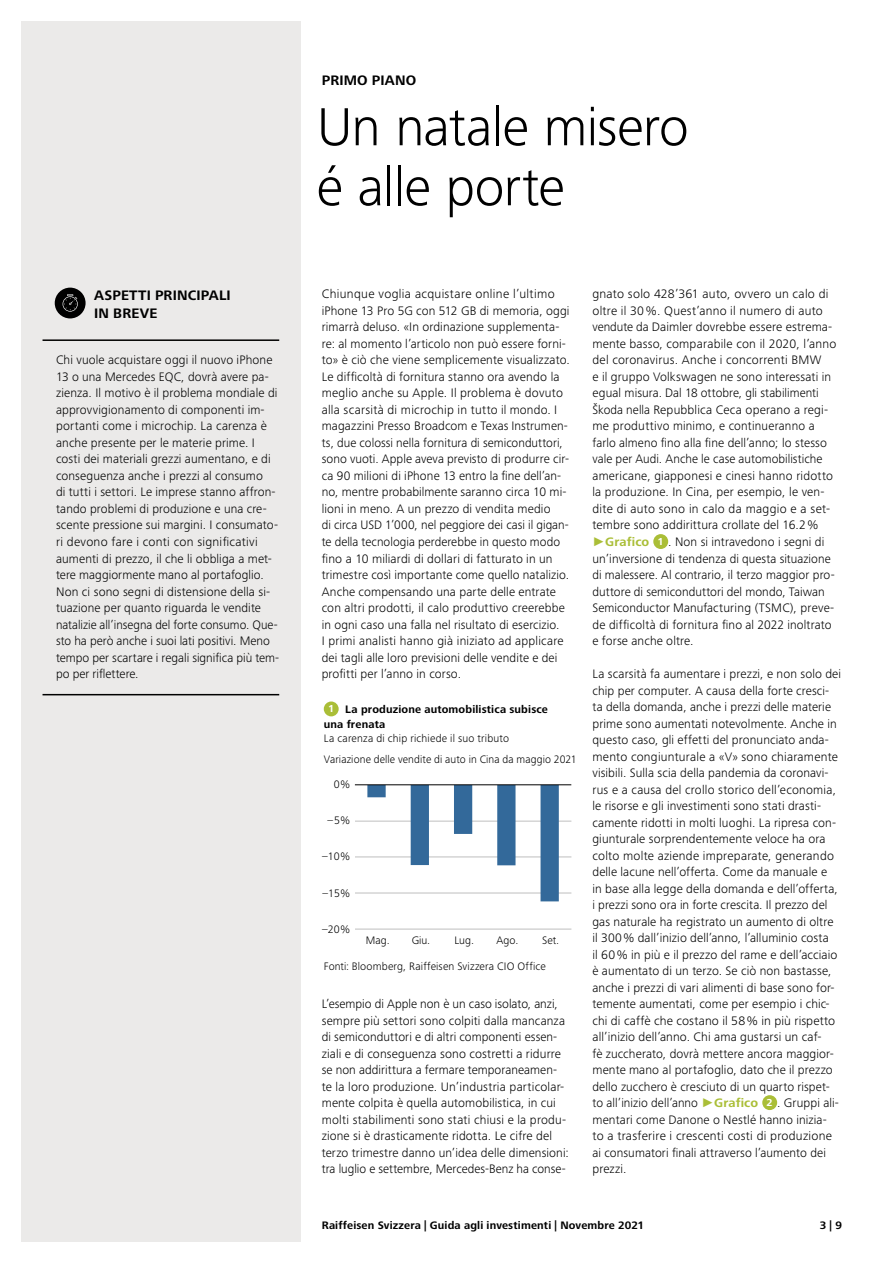
<style>
.page{position:relative;width:893px;height:1263px;background:#fff}
.page>*{position:absolute;margin:0;border:0;box-sizing:border-box;transform-origin:0 0}
.t1{font:300 55.5px/60px "Frutiger Next Pro";letter-spacing:-.015em;color:#000}
.t2{font:700 14.25px/18px "Frutiger Next Pro";letter-spacing:.01em;color:#000}
.t3{font:300 12.75px/16.5px "Frutiger Next Pro";letter-spacing:.01em;color:#000}
.t4{font:300 11.25px/20.7px "Frutiger Next Pro";letter-spacing:.01em;color:#000}
.t5{font:700 11.25px/14.2px "Frutiger Next Pro";letter-spacing:.015em;color:#000}
.s1{font-size:10.5px;color:#fff}
.s2{font-family:"Arial";font-weight:400;color:#aabe37}
.s3{font-weight:700;color:#aabe37}
.s4{font-weight:700;font-size:10.5px;color:#fff}
</style>
<div class="page">
<div style="left:21px;top:21px;width:279px;height:1221px;background:#ebeae9"></div>
<div style="left:653px;top:534px;width:15px;height:15px;background:#aabe37;border-radius:50%"></div>
<div style="left:762px;top:1095px;width:15px;height:15px;background:#aabe37;border-radius:50%"></div>
<hr style="left:43px;top:339px;width:236px;height:2px;background:#000">
<hr style="left:43px;top:694px;width:236px;height:1px;background:#000">
<svg style="left:55px;top:288px;width:31px;height:30px"></svg>
<svg style="left:56px;top:287px;width:29px;height:31px"></svg>
<div style="left:324px;top:701px;width:15px;height:15px;background:#aabe37;border-radius:50%"></div>
<hr style="left:355px;top:929px;width:216px;height:1px;background:#bfbfbf">
<hr style="left:355px;top:893px;width:216px;height:1px;background:#bfbfbf">
<hr style="left:355px;top:857px;width:216px;height:1px;background:#bfbfbf">
<hr style="left:355px;top:821px;width:216px;height:1px;background:#bfbfbf">
<svg style="left:367px;top:785px;width:192px;height:116px"></svg>
<hr style="left:355px;top:784px;width:216px;height:1px;background:#000">
<p class="t2" style="left:94px;top:286px;width:138px">ASPETTI PRINCIPALI<br>IN BREVE</p>
<p class="t3" style="left:56px;top:352px;width:225px">Chi vuole acquistare oggi il nuovo iPhone 13 o una Mercedes EQC, dovrà avere pa&shy;zienza. Il motivo è il problema mondiale di approvvigionamento di componenti im&shy;portanti come i microchip. La carenza è anche presente per le materie prime. I costi dei materiali grezzi aumentano, e di conseguenza anche i prezzi al consumo<br>di tutti i settori. Le imprese stanno affron&shy;tando problemi di produzione e una cre&shy;scente pressione sui margini. I consumato&shy;ri devono fare i conti con significativi aumenti di prezzo, il che li obbliga a met&shy;tere maggiormente mano al portafoglio.<br>Non ci sono segni di distensione della si&shy;tuazione per quanto riguarda le vendite natalizie all’insegna del forte consumo. Que&shy;sto ha però anche i suoi lati positivi. Meno tempo per scartare i regali significa più tem&shy;po per riflettere.</p>
<p class="t2" style="left:322px;top:72px;width:96px">PRIMO PIANO</p>
<h1 class="t1" style="left:316px;top:97px;width:374px">Un natale misero é alle porte</h1>
<p class="t3" style="left:322px;top:286px;width:250px">Chiunque voglia acquistare online l’ultimo iPhone 13 Pro 5G con 512 GB di memoria, oggi rimarrà deluso. «In ordinazione supplementa&shy;re: al momento l’articolo non può essere forni&shy;to» è ciò che viene semplicemente visualizzato.<br>Le difficoltà di fornitura stanno ora avendo la meglio anche su Apple. Il problema è dovuto alla scarsità di microchip in tutto il mondo. I magazzini Presso Broadcom e Texas Instrumen&shy;ts, due colossi nella fornitura di semiconduttori, sono vuoti. Apple aveva previsto di produrre cir&shy;ca 90 milioni di iPhone 13 entro la fine dell’an&shy;no, mentre probabilmente saranno circa 10 mi&shy;lioni in meno. A un prezzo di vendita medio<br>di circa USD 1’000, nel peggiore dei casi il gigan-- te della tecnologia perderebbe in questo modo fino a 10 miliardi di dollari di fatturato in un trimestre così importante come quello natalizio.<br>Anche compensando una parte delle entrate con altri prodotti, il calo produttivo creerebbe in ogni caso una falla nel risultato di esercizio.<br>I primi analisti hanno già iniziato ad applicare dei tagli alle loro previsioni delle vendite e dei profitti per l’anno in corso.</p>
<p class="t5" style="left:324px;top:702px;width:226px;text-indent:4px"><span class="s1">1</span> La produzione automobilistica subisce una frenata</p>
<p class="t4" style="left:324px;top:728px;width:254px">La carenza di chip richiede il suo tributo<br>Variazione delle vendite di auto in Cina da maggio 2021</p>
<p class="t4" style="left:334px;top:774px;width:18px">0%</p>
<p class="t4" style="left:327px;top:810px;width:24px">–5%</p>
<p class="t4" style="left:322px;top:846px;width:29px">–10%</p>
<p class="t4" style="left:322px;top:882px;width:29px">–15%</p>
<p class="t4" style="left:322px;top:918px;width:29px">–20%</p>
<p class="t4" style="left:366px;top:929px;width:25px">Mag.</p>
<p class="t4" style="left:412px;top:929px;width:20px">Giu.</p>
<p class="t4" style="left:454px;top:929px;width:21px">Lug.</p>
<p class="t4" style="left:496px;top:929px;width:23px">Ago.</p>
<p class="t4" style="left:542px;top:929px;width:19px">Set.</p>
<p class="t4" style="left:324px;top:955px;width:224px">Fonti: Bloomberg, Raiffeisen Svizzera CIO Office</p>
<p class="t3" style="left:322px;top:995px;width:249px">L’esempio di Apple non è un caso isolato, anzi, sempre più settori sono colpiti dalla mancanza di semiconduttori e di altri componenti essen&shy;ziali e di conseguenza sono costretti a ridurre se non addirittura a fermare temporaneamen&shy;te la loro produzione. Un’industria particolar&shy;mente colpita è quella automobilistica, in cui molti stabilimenti sono stati chiusi e la produ&shy;zione si è drasticamente ridotta. Le cifre del terzo trimestre danno un’idea delle dimensioni: tra luglio e settembre, Mercedes-Benz ha conse-</p>
<p class="t3" style="left:592px;top:286px;width:245px">gnato solo 428’361 auto, ovvero un calo di oltre il 30 %. Quest’anno il numero di auto vendute da Daimler dovrebbe essere estrema&shy;mente basso, comparabile con il 2020, l’anno del coronavirus. Anche i concorrenti BMW<br>e il gruppo Volkswagen ne sono interessati in egual misura. Dal 18 ottobre, gli stabilimenti Škoda nella Repubblica Ceca operano a regi-- me produttivo minimo, e continueranno a farlo almeno fino alla fine dell’anno; lo stesso vale per Audi. Anche le case automobilistiche americane, giapponesi e cinesi hanno ridotto la produzione. In Cina, per esempio, le ven&shy;dite di auto sono in calo da maggio e a set&shy;tembre sono addirittura crollate del 16.2% <span class="s2">►</span><span class="s3">Grafico</span> <span class="s4">1</span> . Non si intravedono i segni di un’inversione di tendenza di questa situazione di malessere. Al contrario, il terzo maggior pro&shy;duttore di semiconduttori del mondo, Taiwan Semiconductor Manufacturing (TSMC), preve&shy;de difficoltà di fornitura fino al 2022 inoltrato e forse anche oltre.</p>
<p class="t3" style="left:592px;top:665px;width:250px">La scarsità fa aumentare i prezzi, e non solo dei chip per computer. A causa della forte cresci&shy;ta della domanda, anche i prezzi delle materie prime sono aumentati notevolmente. Anche in questo caso, gli effetti del pronunciato anda&shy;mento congiunturale a «V» sono chiaramente visibili. Sulla scia della pandemia da coronavi&shy;rus e a causa del crollo storico dell’economia, le risorse e gli investimenti sono stati drasti&shy;camente ridotti in molti luoghi. La ripresa con&shy;giunturale sorprendentemente veloce ha ora colto molte aziende impreparate, generando delle lacune nell’offerta. Come da manuale e<br>in base alla legge della domanda e dell’offerta, i prezzi sono ora in forte crescita. Il prezzo del gas naturale ha registrato un aumento di oltre il 300% dall’inizio dell’anno, l’alluminio costa<br>il 60% in più e il prezzo del rame e dell’acciaio è aumentato di un terzo. Se ciò non bastasse, anche i prezzi di vari alimenti di base sono for&shy;temente aumentati, come per esempio i chic&shy;chi di caffè che costano il 58% in più rispetto all’inizio dell’anno. Chi ama gustarsi un caf-<br>fè zuccherato, dovrà mettere ancora maggior&shy;mente mano al portafoglio, dato che il prezzo dello zucchero è cresciuto di un quarto rispet&shy;to all’inizio dell’anno <span class="s2">►</span><span class="s3">Grafico</span> <span class="s4">2</span> . Gruppi ali&shy;mentari come Danone o Nestlé hanno inizia-<br>to a trasferire i crescenti costi di produzione ai consumatori finali attraverso l’aumento dei prezzi.</p>
<p class="t5" style="left:322px;top:1218px;width:324px">Raiffeisen Svizzera | Guida agli investimenti | Novembre 2021</p>
<p class="t5" style="left:820px;top:1218px;width:24px">3 | 9</p>
</div>
